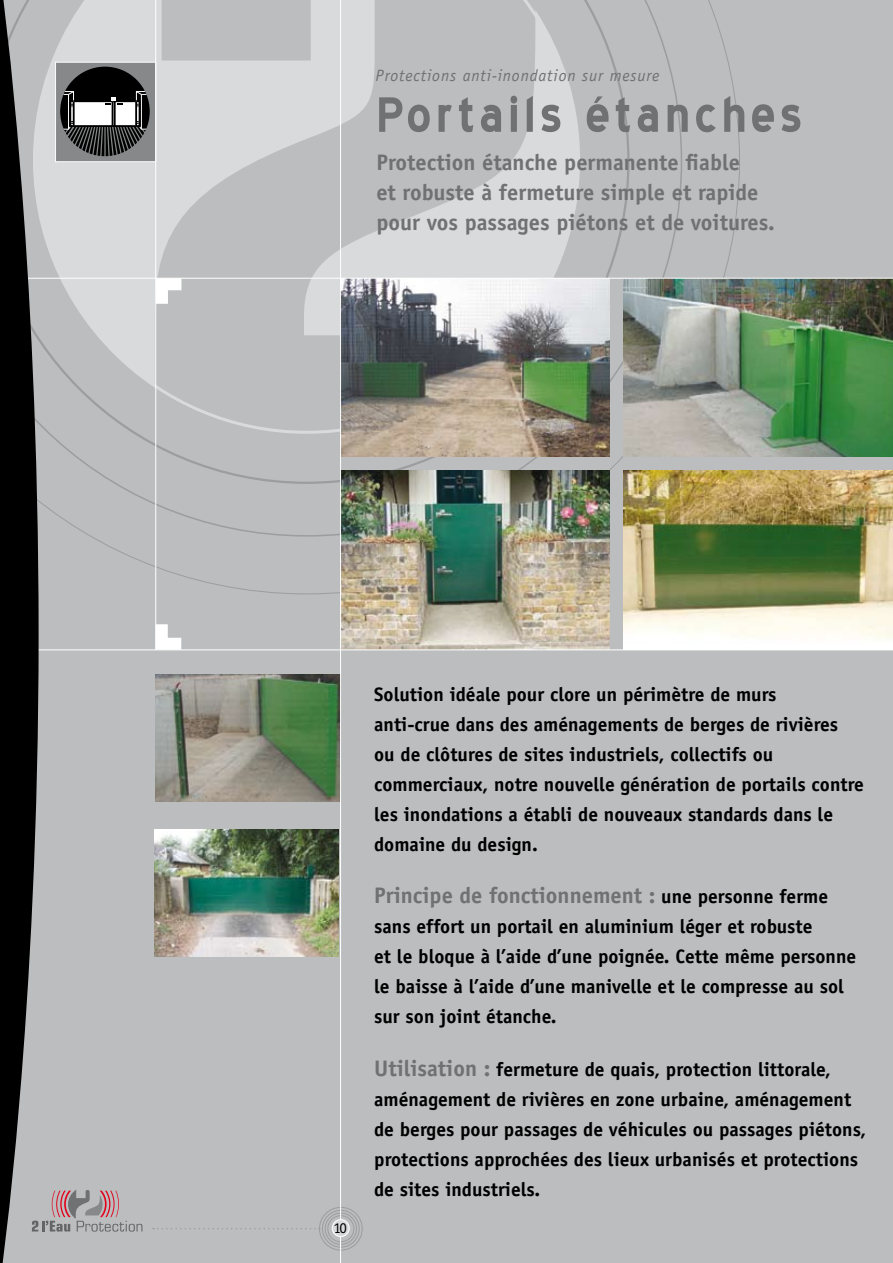
<style>
.page{position:relative;width:893px;height:1263px;background:#fff}
.page>*{position:absolute;margin:0;border:0;box-sizing:border-box;transform-origin:0 0}
.t1{font:700 60px "Blue Highway";letter-spacing:.07em;color:#707173}
.t2{font:700 22.5px/30px "Officina Sans";color:#707173}
.t3{font:700 19.5px/30px "Officina Sans";color:#000}
.t4{font:italic 16.5px "Officina Sans";letter-spacing:.05em;color:#707173}
.t5{font:15px "Officina Sans";color:#000}
.s1{font-size:19.5px;color:#000}
.s2{font-size:22.5px;color:#707173}
</style>
<div class="page">
<div style="left:1px;top:0;width:892px;height:1263px;background:#bcbdbe"></div>
<svg style="left:39px;top:0;width:701px;height:594px"></svg>
<svg style="left:39px;top:0;width:336px;height:387px"></svg>
<svg style="left:304px;top:10px;width:276px;height:325px;fill:#d9dadb"></svg>
<img style="left:341px;top:279px;width:269px;height:178px">
<svg style="left:156px;top:279px;width:25px;height:25px"></svg>
<svg style="left:156px;top:624px;width:25px;height:25px"></svg>
<svg style="left:57px;top:62px;width:683px;height:100px"></svg>
<div style="left:55px;top:62px;width:101px;height:100px;border:1px solid #fff"></div>
<hr style="left:155px;top:0;width:1px;height:650px;background:#fff">
<svg style="left:153px;top:1228px;width:166px;height:1px"></svg>
<img style="left:155px;top:674px;width:185px;height:127px">
<img style="left:155px;top:829px;width:183px;height:128px">
<img style="left:341px;top:470px;width:269px;height:179px">
<img style="left:623px;top:279px;width:270px;height:178px">
<img style="left:623px;top:470px;width:270px;height:179px">
<hr style="left:1px;top:278px;width:892px;height:1px;background:#fff">
<hr style="left:1px;top:649px;width:892px;height:1px;background:#fff">
<svg style="left:0;top:0;width:39px;height:1263px;fill:#000"></svg>
<div style="left:327px;top:1215px;width:27px;height:27px;border:1px solid #9c9d9f;border-radius:50%"></div>
<div style="left:325px;top:1213px;width:32px;height:32px;border:1px solid #9c9d9f;border-radius:50%"></div>
<div style="left:322px;top:1210px;width:37px;height:37px;border:1px solid #9c9d9f;border-radius:50%"></div>
<div style="left:319px;top:1207px;width:43px;height:43px;border:1px solid #9c9d9f;border-radius:50%"></div>
<svg style="left:32px;top:1189px;width:110px;height:42px"></svg>
<hr style="left:340px;top:0;width:1px;height:1263px;background:#fff">
<div style="left:332px;top:1219px;width:17px;height:17px;background:#d9dadb;border-radius:50%"></div>
<div style="left:332px;top:1219px;width:18px;height:18px;border:1px solid #fff;border-radius:50%"></div>
<p class="t4" style="left:376px;top:66px;width:285px">Protections anti-inondation sur mesure</p>
<h1 class="t1" style="left:376px;top:87px;width:427px">Portails étanches</h1>
<p class="t2" style="left:376px;top:147px;width:400px">Protection étanche permanente fiable<br>et robuste à fermeture simple et rapide pour vos passages piétons et de voitures.</p>
<p class="t5" style="left:334px;top:1219px;width:15px">10</p>
<p class="t3" style="left:374px;top:679px;width:491px">Solution idéale pour clore un périmètre de murs<br>anti-crue dans des aménagements de berges de rivières<br>ou de clôtures de sites industriels, collectifs ou commerciaux, notre nouvelle génération de portails contre les inondations a établi de nouveaux standards dans le domaine du design.</p>
<p class="t2" style="left:374px;top:880px;width:455px">Principe de fonctionnement : <span class="s1">une personne ferme</span></p>
<p class="t3" style="left:374px;top:911px;width:484px">sans effort un portail en aluminium léger et robuste<br>et le bloque à l’aide d’une poignée. Cette même personne le baisse à l’aide d’une manivelle et le compresse au sol sur son joint étanche.</p>
<p class="t3" style="left:374px;top:1054px;width:494px"><span class="s2">Utilisation :</span> fermeture de quais, protection littorale, aménagement de rivières en zone urbaine, aménagement de berges pour passages de véhicules ou passages piétons, protections approchées des lieux urbanisés et protections de sites industriels.</p>
</div>
